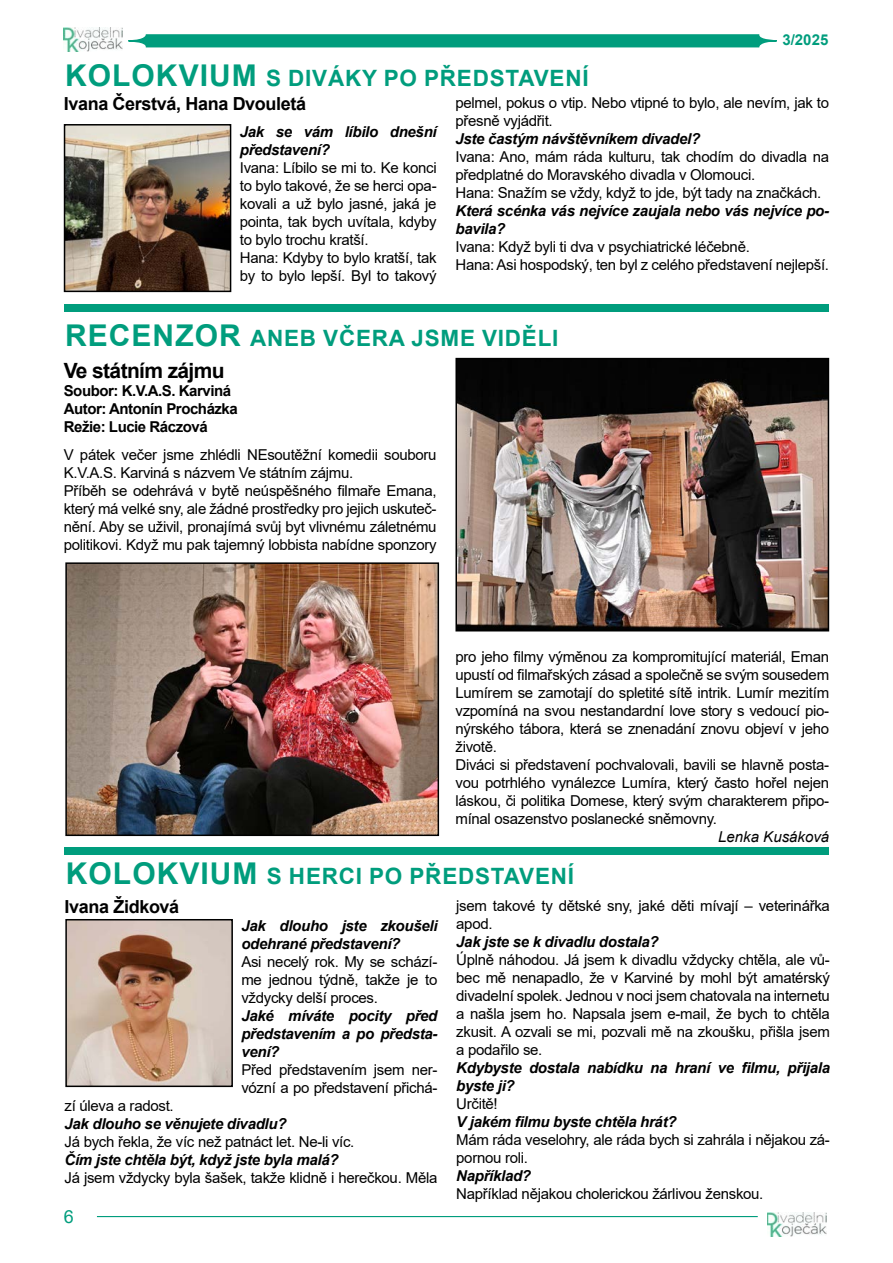
<style>
.page{position:relative;width:893px;height:1263px;background:#fff}
.page>*{position:absolute;margin:0;border:0;box-sizing:border-box;transform-origin:0 0}
.t1{font:700 22.5px "Arial";letter-spacing:.035em;color:#009d7d}
.t2{font:700 21px "Arial";letter-spacing:-.03em;color:#000}
.t3{font:700 18px "Arial";letter-spacing:-.02em;color:#000}
.t4{font:18px "Arial";color:#009d7d}
.t5{font:15px/18px "Arial";letter-spacing:-.02em;color:#000}
.t6{font:italic 700 15px/18px "Arial";letter-spacing:-.02em;color:#000}
.t7{font:700 15px/18px "Arial";letter-spacing:-.03em;color:#000}
.t8{font:italic 15px "Arial";color:#000}
.t9{font:700 15px "Arial";color:#009d7d}
.s1{font-size:30px}
</style>
<div class="page">
<hr style="left:97px;top:1216px;width:661px;height:1px;background:#009d7d">
<svg style="left:128px;top:34px;width:649px;height:14px;background:#17a588"></svg>
<img style="left:767px;top:1212px;width:59px;height:24px">
<img style="left:64px;top:27px;width:59px;height:25px">
<img style="left:67px;top:127px;width:161px;height:162px">
<div style="left:64px;top:124px;width:167px;height:168px;border:2px solid #000"></div>
<div style="left:65px;top:304px;width:764px;height:8px;background:#009d7d"></div>
<img style="left:458px;top:361px;width:368px;height:267px">
<div style="left:455px;top:358px;width:374px;height:273px;border:2px solid #000"></div>
<div style="left:64px;top:847px;width:765px;height:8px;background:#009d7d"></div>
<img style="left:68px;top:922px;width:162px;height:162px">
<div style="left:65px;top:919px;width:168px;height:168px;border:2px solid #000"></div>
<img style="left:68px;top:565px;width:368px;height:268px">
<div style="left:65px;top:562px;width:374px;height:274px;border:2px solid #000"></div>
<p class="t9" style="left:782px;top:29px;width:47px">3/2025</p>
<h1 class="t1" style="left:65px;top:62px;width:525px"><span class="s1">KOLOKVIUM</span> S DIVÁKY PO PŘEDSTAVENÍ</h1>
<p class="t3" style="left:64px;top:91px;width:244px">Ivana Čerstvá, Hana Dvouletá</p>
<p class="t6" style="left:240px;top:123px;width:198px">Jak se vám líbilo dnešní představení?</p>
<p class="t5" style="left:240px;top:158px;width:198px">Ivana: Líbilo se mi to. Ke konci to bylo takové, že se herci opa&shy;kovali a už bylo jasné, jaká je pointa, tak bych uvítala, kdyby to bylo trochu kratší.<br>Hana: Kdyby to bylo kratší, tak by to bylo lepší. Byl to takový</p>
<p class="t5" style="left:455px;top:93px;width:375px">pelmel, pokus o vtip. Nebo vtipné to bylo, ale nevím, jak to přesně vyjádřit.</p>
<p class="t6" style="left:455px;top:130px;width:246px">Jste častým návštěvníkem divadel?</p>
<p class="t5" style="left:455px;top:147px;width:375px">Ivana: Ano, mám ráda kulturu, tak chodím do divadla na předplatné do Moravského divadla v Olomouci.<br>Hana: Snažím se vždy, když to jde, být tady na značkách.</p>
<p class="t6" style="left:455px;top:202px;width:375px">Která scénka vás nejvíce zaujala nebo vás nejvíce po&shy;bavila?</p>
<p class="t5" style="left:455px;top:237px;width:375px">Ivana: Když byli ti dva v psychiatrické léčebně.<br>Hana: Asi hospodský, ten byl z celého představení nejlepší.</p>
<h1 class="t1" style="left:65px;top:322px;width:495px"><span class="s1">RECENZOR</span> ANEB VČERA JSME VIDĚLI</h1>
<h2 class="t2" style="left:64px;top:355px;width:162px">Ve státním zájmu</h2>
<p class="t7" style="left:64px;top:382px;width:176px">Soubor: K.V.A.S. Karviná<br>Autor: Antonín Procházka<br>Režie: Lucie Ráczová</p>
<p class="t5" style="left:64px;top:446px;width:374px">V pátek večer jsme zhlédli NEsoutěžní komedii souboru K.V.A.S. Karviná s názvem Ve státním zájmu.<br>Příběh se odehrává v bytě neúspěšného filmaře Emana, který má velké sny, ale žádné prostředky pro jejich uskuteč&shy;nění. Aby se uživil, pronajímá svůj byt vlivnému záletnému politikovi. Když mu pak tajemný lobbista nabídne sponzory</p>
<p class="t5" style="left:455px;top:648px;width:375px">pro jeho filmy výměnou za kompromitující materiál, Eman upustí od filmařských zásad a společně se svým sousedem Lumírem se zamotají do spletité sítě intrik. Lumír mezitím vzpomíná na svou nestandardní love story s vedoucí pio&shy;nýrského tábora, která se znenadání znovu objeví v jeho životě.<br>Diváci si představení pochvalovali, bavili se hlavně posta&shy;vou potrhlého vynálezce Lumíra, který často hořel nejen láskou, či politika Domese, který svým charakterem připo&shy;mínal osazenstvo poslanecké sněmovny.</p>
<p class="t8" style="left:718px;top:827px;width:112px">Lenka Kusáková</p>
<h1 class="t1" style="left:66px;top:860px;width:510px"><span class="s1">KOLOKVIUM</span> S HERCI PO PŘEDSTAVENÍ</h1>
<p class="t5" style="left:456px;top:896px;width:375px">jsem takové ty dětské sny, jaké děti mívají – veterinářka apod.</p>
<p class="t6" style="left:456px;top:933px;width:204px">Jak jste se k divadlu dostala?</p>
<p class="t5" style="left:456px;top:950px;width:375px;text-align:justify">Úplně náhodou. Já jsem k divadlu vždycky chtěla, ale vů&shy;bec mě nenapadlo, že v Karviné by mohl být amatérský divadelní spolek. Jednou v noci jsem chatovala na internetu a našla jsem ho. Napsala jsem e-mail, že bych to chtěla zkusit. A ozvali se mi, pozvali mě na zkoušku, přišla jsem a podařilo se.</p>
<p class="t6" style="left:456px;top:1059px;width:375px">Kdybyste dostala nabídku na hraní ve filmu, přijala byste ji?</p>
<p class="t5" style="left:456px;top:1094px;width:43px">Určitě!</p>
<p class="t6" style="left:456px;top:1113px;width:222px">V jakém filmu byste chtěla hrát?</p>
<p class="t5" style="left:456px;top:1130px;width:375px">Mám ráda veselohry, ale ráda bych si zahrála i nějakou zá&shy;pornou roli.</p>
<p class="t6" style="left:456px;top:1167px;width:76px">Například?</p>
<p class="t5" style="left:456px;top:1184px;width:309px">Například nějakou cholerickou žárlivou ženskou.</p>
<p class="t3" style="left:65px;top:894px;width:116px">Ivana Židková</p>
<p class="t6" style="left:241px;top:917px;width:198px">Jak dlouho jste zkoušeli odehrané představení?</p>
<p class="t5" style="left:241px;top:953px;width:198px;text-align:justify">Asi necelý rok. My se schází&shy;me jednou týdně, takže je to vždycky delší proces.</p>
<p class="t6" style="left:241px;top:1007px;width:198px;text-align:justify">Jaké míváte pocity před představením a po předsta&shy;vení?</p>
<p class="t5" style="left:241px;top:1061px;width:198px">Před představením jsem ner&shy;vózní a po představení přichá-</p>
<p class="t5" style="left:65px;top:1097px;width:111px">zí úleva a radost.</p>
<p class="t6" style="left:65px;top:1115px;width:223px">Jak dlouho se věnujete divadlu?</p>
<p class="t5" style="left:65px;top:1133px;width:291px">Já bych řekla, že víc než patnáct let. Ne-li víc.</p>
<p class="t6" style="left:65px;top:1151px;width:275px">Čím jste chtěla být, když jste byla malá?</p>
<p class="t5" style="left:65px;top:1169px;width:374px">Já jsem vždycky byla šašek, takže klidně i herečkou. Měla</p>
<p class="t4" style="left:64px;top:1204px;width:12px">6</p>
</div>
